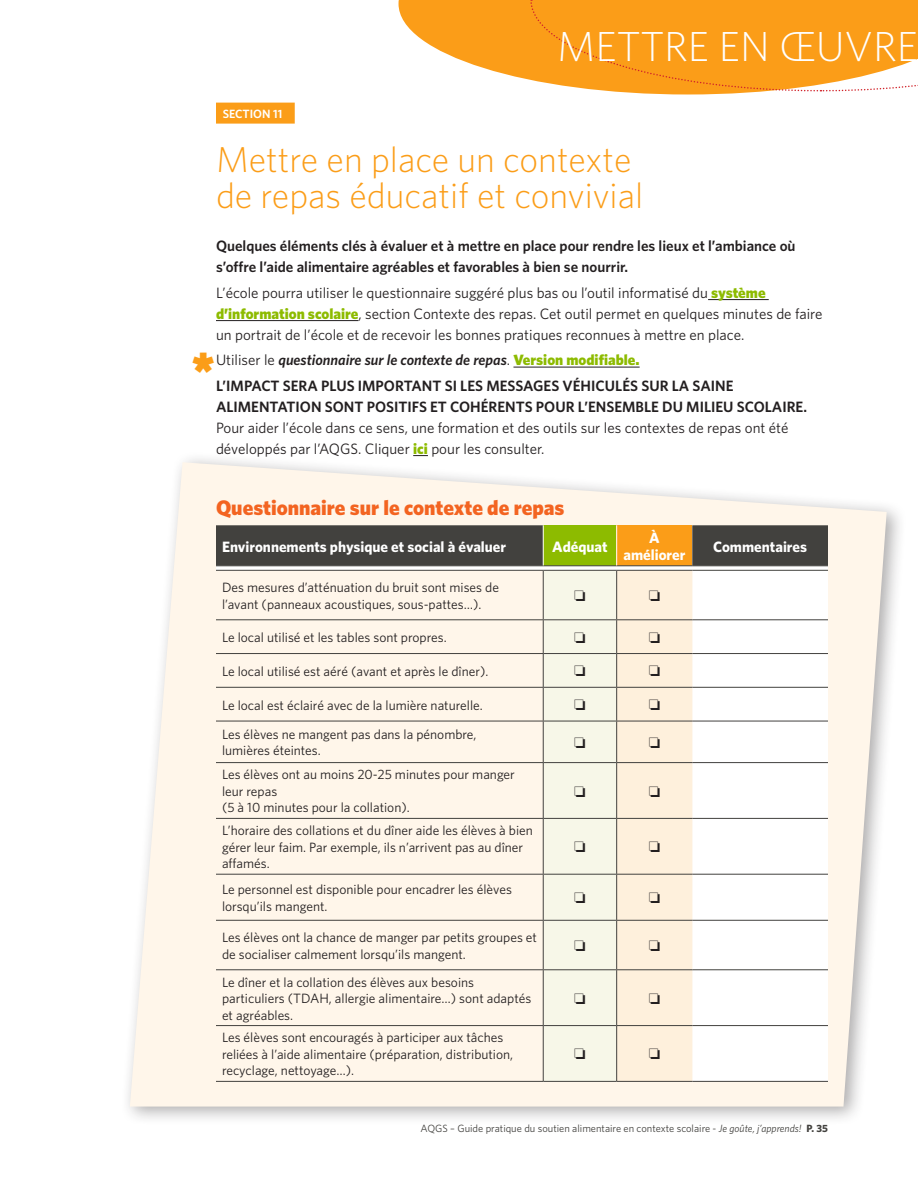
<style>
.page{position:relative;width:918px;height:1188px;background:#fff}
.page>*{position:absolute;margin:0;border:0;box-sizing:border-box;transform-origin:0 0}
.t1{font:300 42px "Whitney";color:#fff}
.TITRE-SECTION_Orange{font:300 36px/36px "Whitney";color:#fb9d18}
.t2{font:30px "FF Dingbests";color:#fb9d18}
._1er_Sous-titre{font:900 21px "Whitney";color:#f36421}
.Texte_courant{font:600 15px/21px "Whitney";color:#231f20}
.Texte_courant-2{font:15px/21px "Whitney";color:#231f20}
.Texte_courant_INTRO{font:600 15px/21px "Whitney";color:#231f20}
.TAB-TitreBleu{font:700 15px/16.5px "Whitney";color:#fff;text-align:center}
.Texte_courant-3{font:italic 600 15px "Whitney";color:#231f20}
.Texte_courant_tablea{font:13.5px/16.5px "Whitney";color:#231f20}
.SECTION-Orange{font:600 12px "Whitney";color:#fff}
.t3{font:10.5px "Whitney";color:#42413e}
.s1{font-weight:900;color:#8dbb00}
.s2{font-weight:400;font-style:normal}
.s3{font-weight:900;font-style:normal;color:#8dbb00}
.s4{font-weight:400}
.s5{font-style:italic}
.s6{font-weight:700}
</style>
<div class="page">
<svg style="left:399px;top:0;width:356px;height:94px;fill:#fb9d18"></svg>
<svg style="left:529px;top:0;width:389px;height:92px;background:#faa227"></svg>
<div style="left:121px;top:451px;width:786px;height:675px;background:#231f20;opacity:.37"></div>
<svg style="left:130px;top:462px;width:757px;height:645px;fill:#fff6ea"></svg>
<div style="left:216px;top:103px;width:79px;height:21px;background:#fb9d18"></div>
<hr style="left:708px;top:299px;width:61px;height:1px;background:#231f20">
<hr style="left:216px;top:320px;width:143px;height:1px;background:#231f20">
<hr style="left:513px;top:367px;width:127px;height:1px;background:#231f20">
<svg style="left:413px;top:455px;width:15px;height:1px"></svg>
<hr style="left:216px;top:1081px;width:327px;height:1px;background:#42413e">
<hr style="left:543px;top:1081px;width:74px;height:1px;background:#42413e">
<hr style="left:617px;top:1081px;width:75px;height:1px;background:#42413e">
<hr style="left:692px;top:1081px;width:136px;height:1px;background:#42413e">
<svg style="left:216px;top:525px;width:612px;height:556px"></svg>
<h1 class="t1" style="left:557px;top:22px;width:362px">METTRE EN ŒUVRE</h1>
<p class="SECTION-Orange" style="left:223px;top:106px;width:61px">SECTION 11</p>
<p class="TITRE-SECTION_Orange" style="left:216px;top:140px;width:429px">Mettre en place un contexte de repas éducatif et convivial</p>
<p class="Texte_courant_INTRO" style="left:216px;top:235px;width:581px">Quelques éléments clés à évaluer et à mettre en place pour rendre les lieux et l’ambiance où s’offre l’aide alimentaire agréables et favorables à bien se nourrir.</p>
<p class="Texte_courant-2" style="left:216px;top:282px;width:608px">L’école pourra utiliser le questionnaire suggéré plus bas ou l’outil informatisé du <span class="s1">système d’information scolaire</span>, section Contexte des repas. Cet outil permet en quelques minutes de faire un portrait de l’école et de recevoir les bonnes pratiques reconnues à mettre en place.</p>
<p class="Texte_courant-3" style="left:216px;top:351px;width:425px"><span class="s2">Utiliser le</span> questionnaire sur le contexte de repas<span class="s2">.</span> <span class="s3">Version modifiable.</span></p>
<p class="Texte_courant" style="left:216px;top:374px;width:592px">L’IMPACT SERA PLUS IMPORTANT SI LES MESSAGES VÉHICULÉS SUR LA SAINE ALIMENTATION SONT POSITIFS ET COHÉRENTS POUR L’ENSEMBLE DU MILIEU SCOLAIRE.<br><span class="s4">Pour aider l’école dans ce sens, une formation et des outils sur les contextes de repas ont été développés par l’AQGS. Cliquer</span> <span class="s1">ici</span> <span class="s4">pour les consulter.</span></p>
<p class="t2" style="left:190px;top:347px;width:27px">D</p>
<p class="_1er_Sous-titre" style="left:216px;top:495px;width:350px">Questionnaire sur le contexte de repas</p>
<p class="TAB-TitreBleu" style="left:222px;top:538px;width:286px">Environnements physique et social à évaluer</p>
<p class="TAB-TitreBleu" style="left:552px;top:538px;width:57px">Adéquat</p>
<p class="TAB-TitreBleu" style="left:624px;top:529px;width:63px">À améliorer</p>
<p class="TAB-TitreBleu" style="left:713px;top:538px;width:95px">Commentaires</p>
<p class="Texte_courant_tablea" style="left:222px;top:579px;width:278px">Des mesures d’atténuation du bruit sont mises de l’avant (panneaux acoustiques, sous-pattes…).</p>
<p class="Texte_courant_tablea" style="left:222px;top:629px;width:226px">Le local utilisé et les tables sont propres.</p>
<p class="Texte_courant_tablea" style="left:222px;top:663px;width:268px">Le local utilisé est aéré (avant et après le dîner).</p>
<p class="Texte_courant_tablea" style="left:222px;top:696px;width:262px">Le local est éclairé avec de la lumière naturelle.</p>
<p class="Texte_courant_tablea" style="left:222px;top:726px;width:256px">Les élèves ne mangent pas dans la pénombre, lumières éteintes.</p>
<p class="Texte_courant_tablea" style="left:222px;top:766px;width:294px">Les élèves ont au moins 20-25 minutes pour manger leur repas<br>(5 à 10 minutes pour la collation).</p>
<p class="Texte_courant_tablea" style="left:222px;top:822px;width:312px">L’horaire des collations et du dîner aide les élèves à bien gérer leur faim. Par exemple, ils n’arrivent pas au dîner affamés.</p>
<p class="Texte_courant_tablea" style="left:222px;top:881px;width:291px">Le personnel est disponible pour encadrer les élèves lorsqu’ils mangent.</p>
<p class="Texte_courant_tablea" style="left:222px;top:929px;width:317px">Les élèves ont la chance de manger par petits groupes et de socialiser calmement lorsqu’ils mangent.</p>
<p class="Texte_courant_tablea" style="left:222px;top:973px;width:311px">Le dîner et la collation des élèves aux besoins particuliers (TDAH, allergie alimentaire…) sont adaptés et agréables.</p>
<p class="Texte_courant_tablea" style="left:222px;top:1029px;width:293px">Les élèves sont encouragés à participer aux tâches reliées à l’aide alimentaire (préparation, distribution, recyclage, nettoyage…).</p>
<p class="t3" style="left:420px;top:1122px;width:409px">AQGS – Guide pratique du soutien alimentaire en contexte scolaire - <span class="s5">Je goûte, j’apprends!</span> <span class="s6">P. 35</span></p>
</div>
